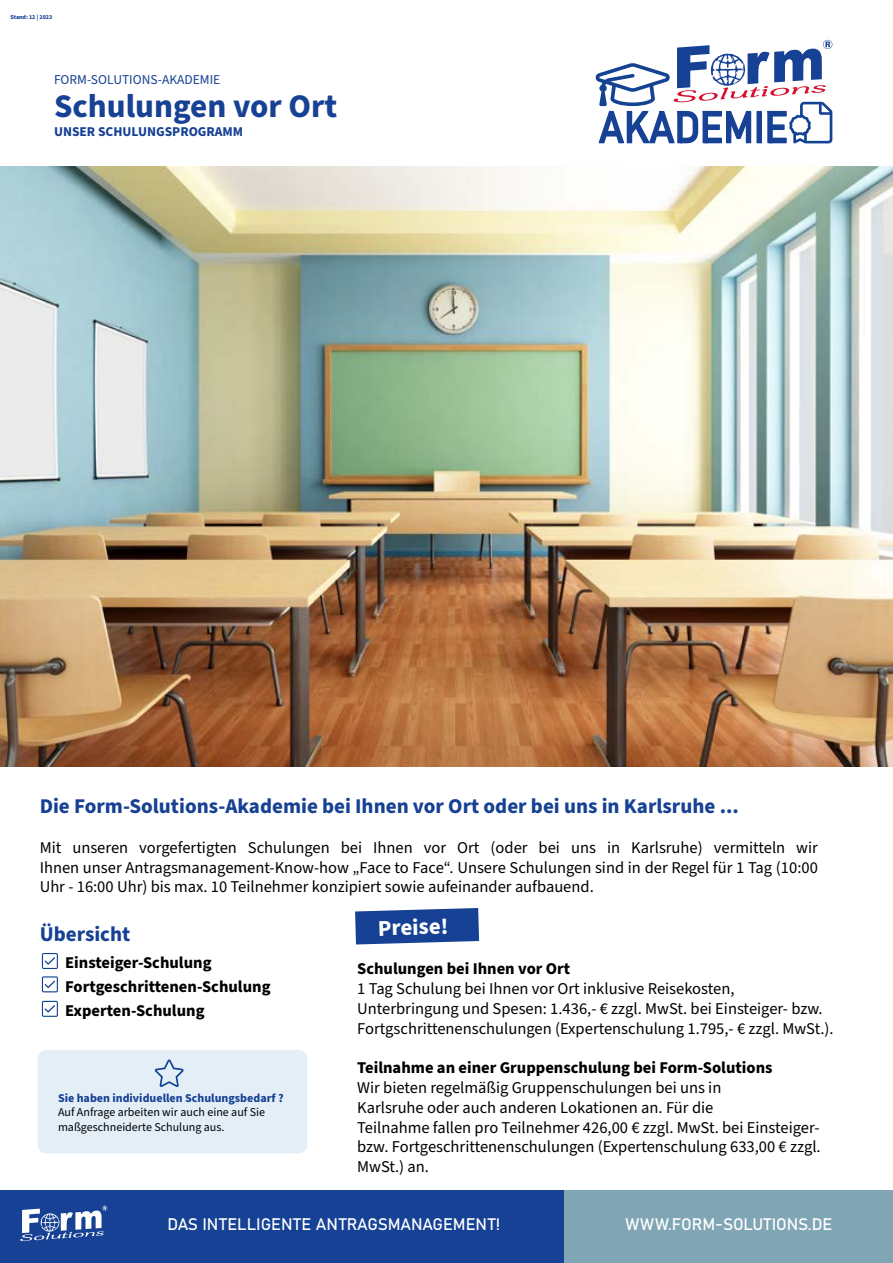
<style>
.page{position:relative;width:893px;height:1263px;background:#fff}
.page>*{position:absolute;margin:0;border:0;box-sizing:border-box;transform-origin:0 0}
.t1{font:700 33px "Source Sans Pro";color:#164194}
.t2{font:700 22.65px "Source Sans Pro";color:#fff}
.t3{font:700 21px "Source Sans Pro";color:#164194}
.t4{font:16.5px/19.8px "Source Sans Pro";color:#000}
.t5{font:700 16.5px/24px "Source Sans Pro";color:#000}
.t6{font:16.5px "Bahnschrift";color:#fff}
.t7{font:13.5px "Source Sans Pro";color:#164194}
.t8{font:700 13.5px "Source Sans Pro";color:#164194}
.t9{font:12px/14.4px "Source Sans Pro";color:#000}
.t10{font:700 12px "Source Sans Pro";color:#164194}
.t11{font:700 6px "Source Sans Pro";color:#164194}
</style>
<div class="page">
<div style="left:38px;top:1050px;width:269px;height:103px;background:#e3eef7;border-radius:9px"></div>
<div style="left:0;top:1191px;width:565px;height:72px;background:#164194"></div>
<div style="left:565px;top:1191px;width:328px;height:72px;background:#80a6b6"></div>
<svg style="left:20px;top:1205px;width:87px;height:36px"></svg>
<svg style="left:596px;top:40px;width:236px;height:103px"></svg>
<img style="left:0;top:166px;width:893px;height:601px">
<svg style="left:42px;top:953px;width:16px;height:16px"></svg>
<svg style="left:42px;top:976px;width:16px;height:16px"></svg>
<svg style="left:42px;top:1001px;width:16px;height:16px"></svg>
<svg style="left:355px;top:908px;width:124px;height:36px;background:#2a519d"></svg>
<svg style="left:155px;top:1059px;width:29px;height:28px"></svg>
<p class="t11" style="left:11px;top:13px;width:43px">Stand: 12 | 2023</p>
<p class="t7" style="left:54px;top:70px;width:168px">FORM-SOLUTIONS-AKADEMIE</p>
<h1 class="t1" style="left:54px;top:83px;width:285px">Schulungen vor Ort</h1>
<p class="t8" style="left:54px;top:123px;width:191px">UNSER SCHULUNGSPROGRAMM</p>
<p class="t3" style="left:40px;top:792px;width:701px">Die Form-Solutions-Akademie bei Ihnen vor Ort oder bei uns in Karlsruhe ...</p>
<p class="t4" style="left:40px;top:838px;width:780px;text-align:justify">Mit unseren vorgefertigten Schulungen bei Ihnen vor Ort (oder bei uns in Karlsruhe) vermitteln wir Ihnen unser Antragsmanagement-Know-how „Face to Face“. Unsere Schulungen sind in der Regel für 1 Tag (10:00<br>Uhr - 16:00 Uhr) bis max. 10 Teilnehmer konzipiert sowie aufeinander aufbauend.</p>
<p class="t3" style="left:40px;top:920px;width:92px">Übersicht</p>
<p class="t5" style="left:65px;top:951px;width:207px">Einsteiger-Schulung<br>Fortgeschrittenen-Schulung<br>Experten-Schulung</p>
<p class="t5" style="left:357px;top:957px;width:215px">Schulungen bei Ihnen vor Ort</p>
<h2 class="t2" style="left:377px;top:913px;width:72px;rotate:-2deg">Preise!</h2>
<p class="t4" style="left:357px;top:979px;width:478px">1 Tag Schulung bei Ihnen vor Ort inklusive Reisekosten,<br>Unterbringung und Spesen: 1.436,- € zzgl. MwSt. bei Einsteiger- bzw.<br>Fortgschrittenenschulungen (Expertenschulung 1.795,- € zzgl. MwSt.).</p>
<p class="t5" style="left:357px;top:1056px;width:417px">Teilnahme an einer Gruppenschulung bei Form-Solutions</p>
<p class="t4" style="left:357px;top:1078px;width:465px">Wir bieten regelmäßig Gruppenschulungen bei uns in<br>Karlsruhe oder auch anderen Lokationen an. Für die<br>Teilnahme fallen pro Teilnehmer 426,00 € zzgl. MwSt. bei Einsteiger&shy;bzw. Fortgeschrittenenschulungen (Expertenschulung 633,00 € zzgl.<br>MwSt.) an.</p>
<p class="t10" style="left:58px;top:1090px;width:227px">Sie haben individuellen Schulungsbedarf ?</p>
<p class="t9" style="left:58px;top:1105px;width:209px">Auf Anfrage arbeiten wir auch eine auf Sie maßgeschneiderte Schulung aus.</p>
<p class="t6" style="left:167px;top:1212px;width:334px">DAS INTELLIGENTE ANTRAGSMANAGEMENT!</p>
<p class="t6" style="left:625px;top:1212px;width:208px">WWW.FORM-SOLUTIONS.DE</p>
</div>
